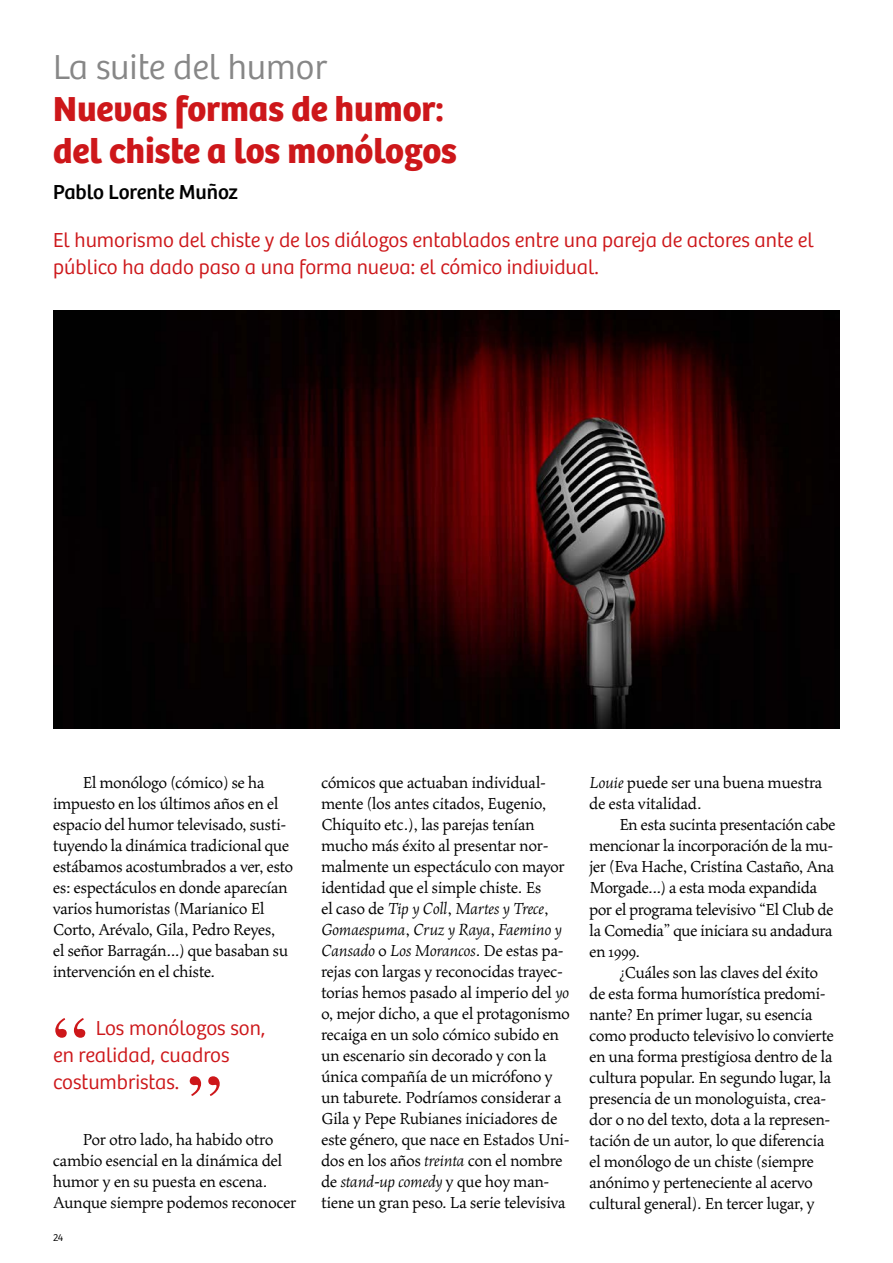
<style>
.page{position:relative;width:893px;height:1263px;background:#fff}
.page>*{position:absolute;margin:0;border:0;box-sizing:border-box;transform-origin:0 0}
.t1{font:81px "Times";color:#cd171a}
.t2{font:700 36px/42px "Bree";color:#cd171a}
.t3{font:300 36px "Bree";color:#878787}
.t4{font:300 21px/27px "Bree";color:#cd171a}
.t5{font:21px "Bree";letter-spacing:-.01em;color:#000}
.t6{font:18px/21px "Maiola Pro";letter-spacing:-.015em;color:#000}
.t7{font:300 10.5px "Bree";color:#000}
.s1{font-style:italic}
</style>
<div class="page">
<img style="left:53px;top:310px;width:787px;height:418px">
<h2 class="t3" style="left:53px;top:47px;width:275px">La suite del humor</h2>
<h2 class="t2" style="left:53px;top:88px;width:405px">Nuevas formas de humor: del chiste a los monólogos</h2>
<p class="t5" style="left:53px;top:180px;width:186px">Pablo Lorente Muñoz</p>
<p class="t4" style="left:53px;top:227px;width:762px">El humorismo del chiste y de los diálogos entablados entre una pareja de actores ante el público ha dado paso a una forma nueva: el cómico individual.</p>
<p class="t6" style="left:53px;top:773px;width:242px;text-indent:30px">El monólogo (cómico) se ha impuesto en los últimos años en el espacio del humor televisado, susti&shy;tuyendo la dinámica tradicional que estábamos acostumbrados a ver, esto es: espectáculos en donde aparecían varios humoristas (Marianico El Corto, Arévalo, Gila, Pedro Reyes,<br>el señor Barragán…) que basaban su intervención en el chiste.</p>
<h1 class="t1" style="left:53px;top:970px;width:37px">“</h1>
<p class="t4" style="left:53px;top:1015px;width:214px;text-indent:43px">Los monólogos son, en realidad, cuadros costumbristas.</p>
<h1 class="t1" style="left:222px;top:1144px;width:37px;rotate:-180deg">“</h1>
<p class="t6" style="left:53px;top:1130px;width:245px;text-indent:30px">Por otro lado, ha habido otro cambio esencial en la dinámica del humor y en su puesta en escena.<br>Aunque siempre podemos reconocer</p>
<p class="t7" style="left:53px;top:1231px;width:12px">24</p>
<p class="t6" style="left:321px;top:773px;width:250px">cómicos que actuaban individual&shy;mente (los antes citados, Eugenio, Chiquito etc.), las parejas tenían mucho más éxito al presentar nor&shy;malmente un espectáculo con mayor identidad que el simple chiste. Es<br>el caso de <span class="s1">Tip y Coll</span>, <span class="s1">Martes y Trece</span>, <span class="s1">Gomaespuma</span>, <span class="s1">Cruz y Raya</span>, <span class="s1">Faemino y Cansado</span> o <span class="s1">Los Morancos</span>. De estas pa&shy;rejas con largas y reconocidas trayec&shy;torias hemos pasado al imperio del <span class="s1">yo </span>o, mejor dicho, a que el protagonismo recaiga en un solo cómico subido en un escenario sin decorado y con la única compañía de un micrófono y un taburete. Podríamos considerar a Gila y Pepe Rubianes iniciadores de este género, que nace en Estados Uni&shy;dos en los años <span class="s1">treinta</span> con el nombre de <span class="s1">stand-up comedy</span> y que hoy man&shy;tiene un gran peso. La serie televisiva</p>
<p class="t6" style="left:590px;top:773px;width:234px"><span class="s1">Louie</span> puede ser una buena muestra de esta vitalidad.</p>
<p class="t6" style="left:590px;top:815px;width:248px;text-indent:30px">En esta sucinta presentación cabe mencionar la incorporación de la mu&shy;jer (Eva Hache, Cristina Castaño, Ana<br>Morgade…) a esta moda expandida por el programa televisivo “El Club de la Comedia” que iniciara su andadura en 1999.</p>
<p class="t6" style="left:590px;top:962px;width:246px;text-indent:30px">¿Cuáles son las claves del éxito de esta forma humorística predomi&shy;nante? En primer lugar, su esencia como producto televisivo lo convierte en una forma prestigiosa dentro de la cultura popular. En segundo lugar, la presencia de un monologuista, crea&shy;dor o no del texto, dota a la represen&shy;tación de un autor, lo que diferencia el monólogo de un chiste (siempre anónimo y perteneciente al acervo cultural general). En tercer lugar, y</p>
</div>
